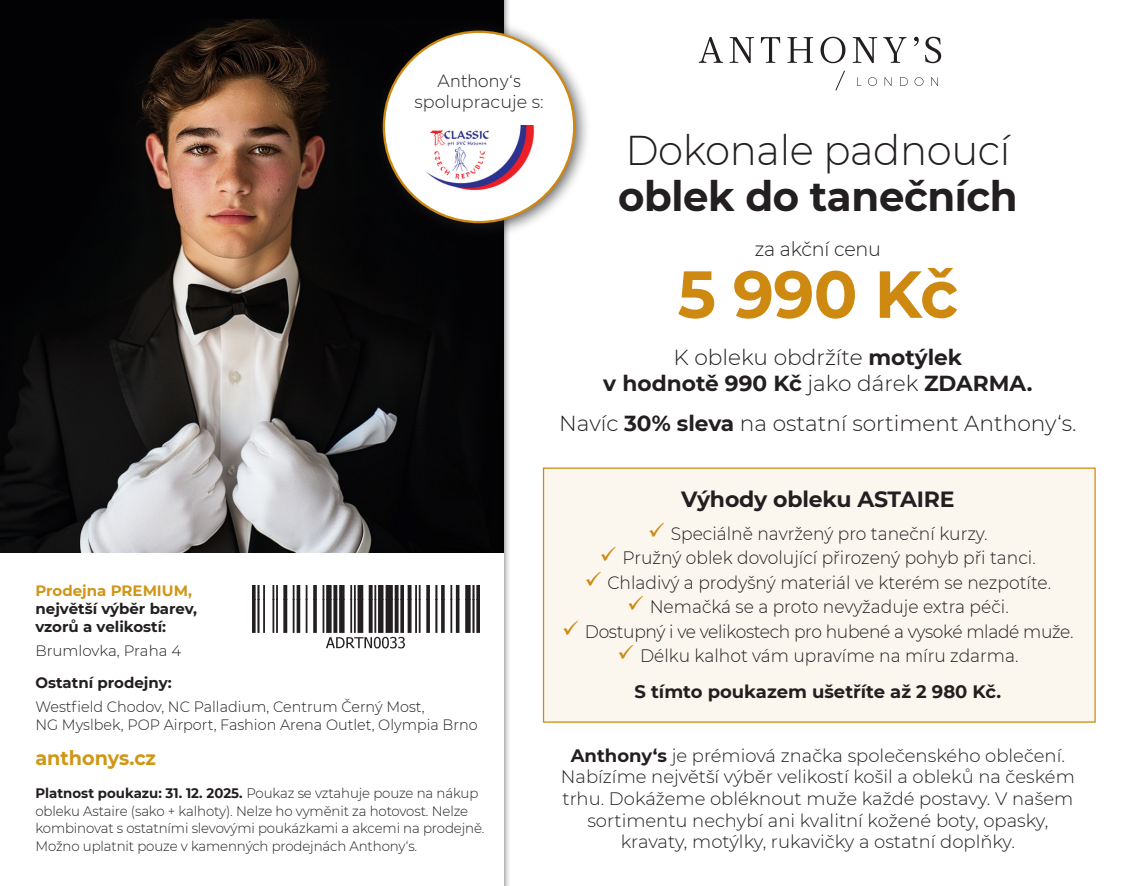
<style>
.page{position:relative;width:1134px;height:886px;background:#fff}
.page>*{position:absolute;margin:0;border:0;box-sizing:border-box;transform-origin:0 0}
.t1{font:700 66.5px "Montserrat";color:#ce8911}
.t2{font:300 41.5px/45.8px "Montserrat";letter-spacing:-.01em;color:#231f20}
.t3{font:700 22px "Montserrat";letter-spacing:-.01em;color:#231f20}
.t4{font:700 21.75px/26px "Montserrat";color:#231f20;text-align:center}
.t5{font:300 21.75px "Montserrat";color:#231f20}
.t6{font:700 20px "Montserrat";color:#d09616;scale:.96 1}
.t7{font:300 19.75px "Montserrat";letter-spacing:-.01em;color:#231f20}
.t8{font:300 18px/21.5px "Montserrat";color:#231f20;text-align:center}
.t9{font:300 18px "Montserrat";color:#231f20;scale:.95 1}
.t10{font:300 18px "Montserrat";letter-spacing:-.02em;color:#231f20;scale:.95 1}
.t11{font:700 18px "Montserrat";color:#231f20}
.t12{font:300 17.5px/21px "Montserrat";color:#231f20;text-align:center}
.t13{font:300 15px/18px "Montserrat";color:#231f20;scale:.96 1}
.t14{font:700 15px/18px "Montserrat";color:#231f20}
.t15{font:300 15px "Montserrat";color:#231f20}
.t16{font:300 13.75px/17.5px "Montserrat";letter-spacing:-.01em;color:#231f20}
.s1{font-family:"Gotham"}
.s2{font-weight:700}
.s3{font-weight:300}
.s4{color:#d09616}
</style>
<div class="page">
<div style="left:543px;top:467px;width:553px;height:256px;background:#fbf7ef;border:1px solid #ce8911"></div>
<img style="left:0;top:0;width:503px;height:553px">
<svg style="left:699px;top:37px;width:242px;height:26px"></svg>
<svg style="left:857px;top:77px;width:81px;height:9px"></svg>
<svg style="left:835px;top:70px;width:10px;height:20px"></svg>
<div style="left:371px;top:19px;width:220px;height:220px;background:#231f20;opacity:.75"></div>
<div style="left:384px;top:32px;width:190px;height:190px;background:#fff;border-radius:50%"></div>
<img style="left:252px;top:585px;width:227px;height:64px">
<img style="left:252px;top:600px;width:227px;height:29px">
<img style="left:426px;top:125px;width:109px;height:66px">
<p class="t12" style="left:415px;top:70px;width:130px"><span class="s1">Anthony‘s </span>spolupracuje s:</p>
<p class="t2" style="left:618px;top:126px;width:401px">Dokonale padnoucí <span class="s2">oblek do tanečních</span></p>
<p class="t7" style="left:755px;top:235px;width:128px">za akční cenu</p>
<p class="t1" style="left:678px;top:246px;width:282px">5 990 Kč</p>
<p class="t4" style="left:603px;top:343px;width:431px"><span class="s3">K obleku obdržíte</span> motýlek<br>v hodnotě 990 Kč <span class="s3">jako dárek</span> ZDARMA.</p>
<p class="t5" style="left:559px;top:409px;width:519px">Navíc <span class="s2">30% sleva</span> na ostatní sortiment Anthony‘s.</p>
<p class="t14" style="left:35px;top:581px;width:163px"><span class="s4">Prodejna PREMIUM, </span>největší výběr barev, vzorů a velikostí:</p>
<p class="t15" style="left:35px;top:640px;width:147px">Brumlovka, Praha 4</p>
<p class="t14" style="left:35px;top:673px;width:138px">Ostatní prodejny:</p>
<p class="t13" style="left:35px;top:697px;width:462px">Westfield Chodov, NC Palladium, Centrum Černý Most,<br>NG Myslbek, POP Airport, Fashion Arena Outlet, Olympia Brno</p>
<p class="t6" style="left:35px;top:743px;width:127px">anthonys.cz</p>
<p class="t16" style="left:35px;top:784px;width:451px"><span class="s2">Platnost poukazu: 31. 12. 2025.</span> Poukaz se vztahuje pouze na nákup obleku Astaire (sako + kalhoty). Nelze ho vyměnit za hotovost. Nelze kombinovat s ostatními slevovými poukázkami a akcemi na prodejně.<br>Možno uplatnit pouze v kamenných prodejnách Anthony‘s.</p>
<p class="t3" style="left:681px;top:483px;width:275px">Výhody obleku ASTAIRE</p>
<p class="t9" style="left:671px;top:521px;width:335px">Speciálně navržený pro taneční kurzy.</p>
<p class="t9" style="left:623px;top:545px;width:436px">Pružný oblek dovolující přirozený pohyb při tanci.</p>
<p class="t9" style="left:607px;top:570px;width:469px">Chladivý a prodyšný materiál ve kterém se nezpotíte.</p>
<p class="t9" style="left:650px;top:594px;width:379px">Nemačká se a proto nevyžaduje extra péči.</p>
<p class="t10" style="left:585px;top:619px;width:516px">Dostupný i ve velikostech pro hubené a vysoké mladé muže.</p>
<p class="t9" style="left:640px;top:643px;width:400px">Délku kalhot vám upravíme na míru zdarma.</p>
<p class="t11" style="left:634px;top:678px;width:368px">S tímto poukazem ušetříte až 2 980 Kč.</p>
<p class="t8" style="left:561px;top:744px;width:515px"><span class="s2">Anthony‘s</span> je prémiová značka společenského oblečení.<br>Nabízíme největší výběr velikostí košil a obleků na českém trhu. Dokážeme obléknout muže každé postavy. V našem sortimentu nechybí ani kvalitní kožené boty, opasky, kravaty, motýlky, rukavičky a ostatní doplňky.</p>
</div>
